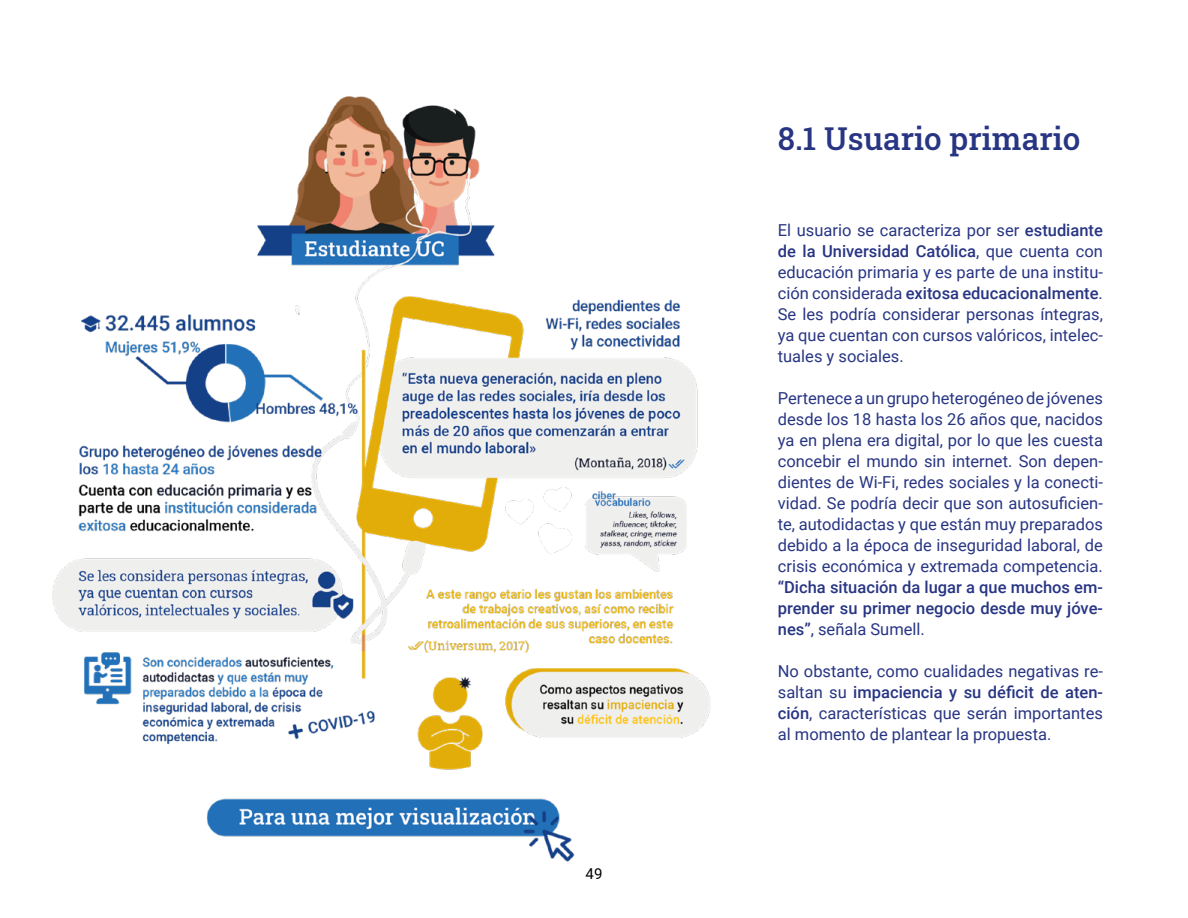
<style>
.page{position:relative;width:1188px;height:918px;background:#fff}
.page>*{position:absolute;margin:0;border:0;box-sizing:border-box;transform-origin:0 0}
.t1{font:31.5px "Roboto Slab";color:#283583}
.t2{font:16.5px/21px "Roboto";color:#283583;text-align:justify}
.t3{font:500 16.5px/21px "Roboto";color:#283583;text-align:justify}
.t4{font:15px "Roboto";color:#000}
.s1{font-weight:500}
.s2{font-weight:400}
</style>
<div class="page">
<img style="left:52px;top:96px;width:659px;height:766px">
<p class="t4" style="left:586px;top:863px;width:18px">49</p>
<h1 class="t1" style="left:778px;top:117px;width:304px">8.1 Usuario primario</h1>
<p class="t2" style="left:778px;top:219px;width:327px">El usuario se caracteriza por ser <span class="s1">estudiante de la Universidad Católica</span>, que cuenta con educación primaria y es parte de una institu&shy;ción considerada <span class="s1">exitosa educacionalmente</span>.<br>Se les podría considerar personas íntegras, ya que cuentan con cursos valóricos, intelec&shy;tuales y sociales.</p>
<p class="t2" style="left:778px;top:387px;width:327px">Pertenece a un grupo heterogéneo de jóvenes desde los 18 hasta los 26 años que, nacidos ya en plena era digital, por lo que les cuesta concebir el mundo sin internet. Son depen&shy;dientes de Wi-Fi, redes sociales y la conecti&shy;vidad. Se podría decir que son autosuficien&shy;te, autodidactas y que están muy preparados debido a la época de inseguridad laboral, de crisis económica y extremada competencia.</p>
<p class="t3" style="left:778px;top:576px;width:327px">“Dicha situación da lugar a que muchos em&shy;prender su primer negocio desde muy jóve&shy;nes”<span class="s2">, señala Sumell.</span></p>
<p class="t2" style="left:778px;top:660px;width:327px">No obstante, como cualidades negativas re&shy;saltan su <span class="s1">impaciencia y su déficit de aten&shy;ción</span>, características que serán importantes al momento de plantear la propuesta.</p>
</div>
